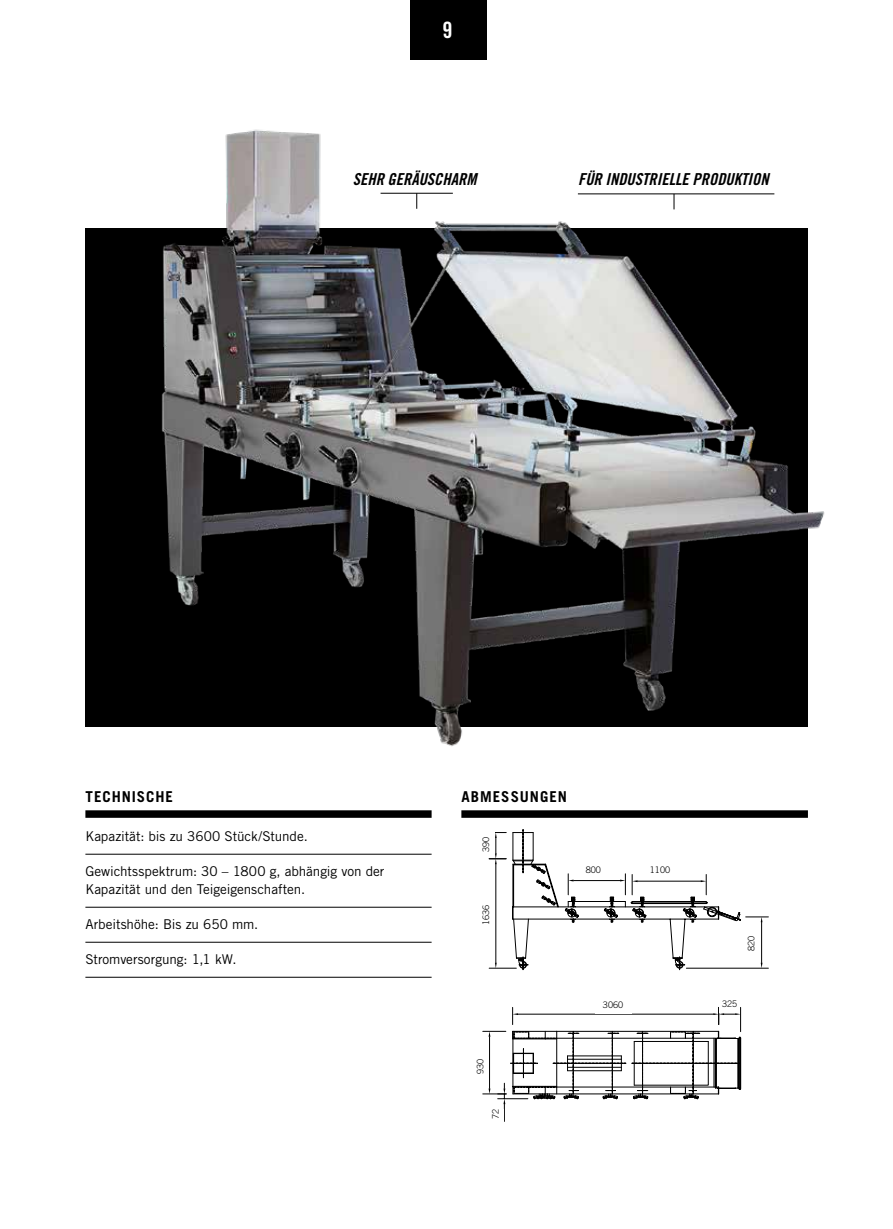
<style>
.page{position:relative;width:893px;height:1229px;background:#fff}
.page>*{position:absolute;margin:0;border:0;box-sizing:border-box;transform-origin:0 0}
.t1{font:22.5px "Trade Gothic LT Std Bd Cn 20";color:#fff}
.t2{font:16.5px "Trade Gothic LT Std Bd Cn 20 Obl";color:#000}
.t3{font:700 15px "Trade Gothic LT Std";letter-spacing:.06em;color:#000}
.t4{font:13.5px/18px "Trade Gothic LT Std";letter-spacing:-.005em;color:#000}
.t5{font:300 9.15px "Trade Gothic LT Std";color:#000}
</style>
<div class="page">
<img style="left:85px;top:129px;width:740px;height:618px">
<hr style="left:381px;top:193px;width:72px;height:1px;background:#000">
<svg style="left:416px;top:193px;width:1px;height:16px"></svg>
<hr style="left:578px;top:193px;width:196px;height:1px;background:#000">
<svg style="left:674px;top:194px;width:1px;height:15px"></svg>
<div style="left:461px;top:810px;width:347px;height:8px;background:#000"></div>
<div style="left:85px;top:810px;width:347px;height:8px;background:#000"></div>
<hr style="left:85px;top:854px;width:347px;height:1px;background:#000">
<hr style="left:85px;top:907px;width:347px;height:1px;background:#000">
<hr style="left:85px;top:942px;width:347px;height:1px;background:#000">
<hr style="left:85px;top:977px;width:347px;height:1px;background:#000">
<svg style="left:488px;top:829px;width:280px;height:141px"></svg>
<svg style="left:482px;top:1007px;width:259px;height:114px"></svg>
<div style="left:720px;top:994px;width:20px;height:19px;background:#fff"></div>
<div style="left:595px;top:994px;width:36px;height:20px;background:#fff"></div>
<div style="left:575px;top:860px;width:36px;height:19px;background:#fff"></div>
<div style="left:642px;top:861px;width:36px;height:18px;background:#fff"></div>
<div style="left:742px;top:924px;width:18px;height:39px;background:#fff"></div>
<div style="left:487px;top:1109px;width:17px;height:24px;background:#fff"></div>
<div style="left:471px;top:1047px;width:18px;height:39px;background:#fff"></div>
<div style="left:477px;top:896px;width:18px;height:39px;background:#fff"></div>
<div style="left:477px;top:832px;width:18px;height:24px;background:#fff"></div>
<div style="left:410px;top:0;width:77px;height:60px;background:#000"></div>
<h1 class="t1" style="left:443px;top:16px;width:11px">9</h1>
<p class="t2" style="left:353px;top:169px;width:125px">SEHR GERÄUSCHARM</p>
<p class="t2" style="left:578px;top:169px;width:192px">FÜR INDUSTRIELLE PRODUKTION</p>
<p class="t3" style="left:85px;top:787px;width:89px">TECHNISCHE</p>
<p class="t3" style="left:461px;top:787px;width:107px">ABMESSUNGEN</p>
<p class="t4" style="left:85px;top:827px;width:224px">Kapazität: bis zu 3600 Stück/Stunde.</p>
<p class="t4" style="left:85px;top:862px;width:301px">Gewichtsspektrum: 30 – 1800 g, abhängig von der<br>Kapazität und den Teigeigenschaften.</p>
<p class="t4" style="left:85px;top:915px;width:174px">Arbeitshöhe: Bis zu 650 mm.</p>
<p class="t4" style="left:85px;top:950px;width:153px">Stromversorgung: 1,1 kW.</p>
<p class="t5" style="left:480px;top:852px;width:17px;rotate:-90deg">390</p>
<p class="t5" style="left:480px;top:925px;width:22px;rotate:-90deg">1636</p>
<p class="t5" style="left:586px;top:864px;width:17px">800</p>
<p class="t5" style="left:650px;top:865px;width:22px">1100</p>
<p class="t5" style="left:746px;top:951px;width:17px;rotate:-90deg">820</p>
<p class="t5" style="left:603px;top:999px;width:22px">3060</p>
<p class="t5" style="left:722px;top:998px;width:17px">325</p>
<p class="t5" style="left:475px;top:1074px;width:17px;rotate:-90deg">930</p>
<p class="t5" style="left:490px;top:1119px;width:12px;rotate:-90deg">72</p>
</div>
